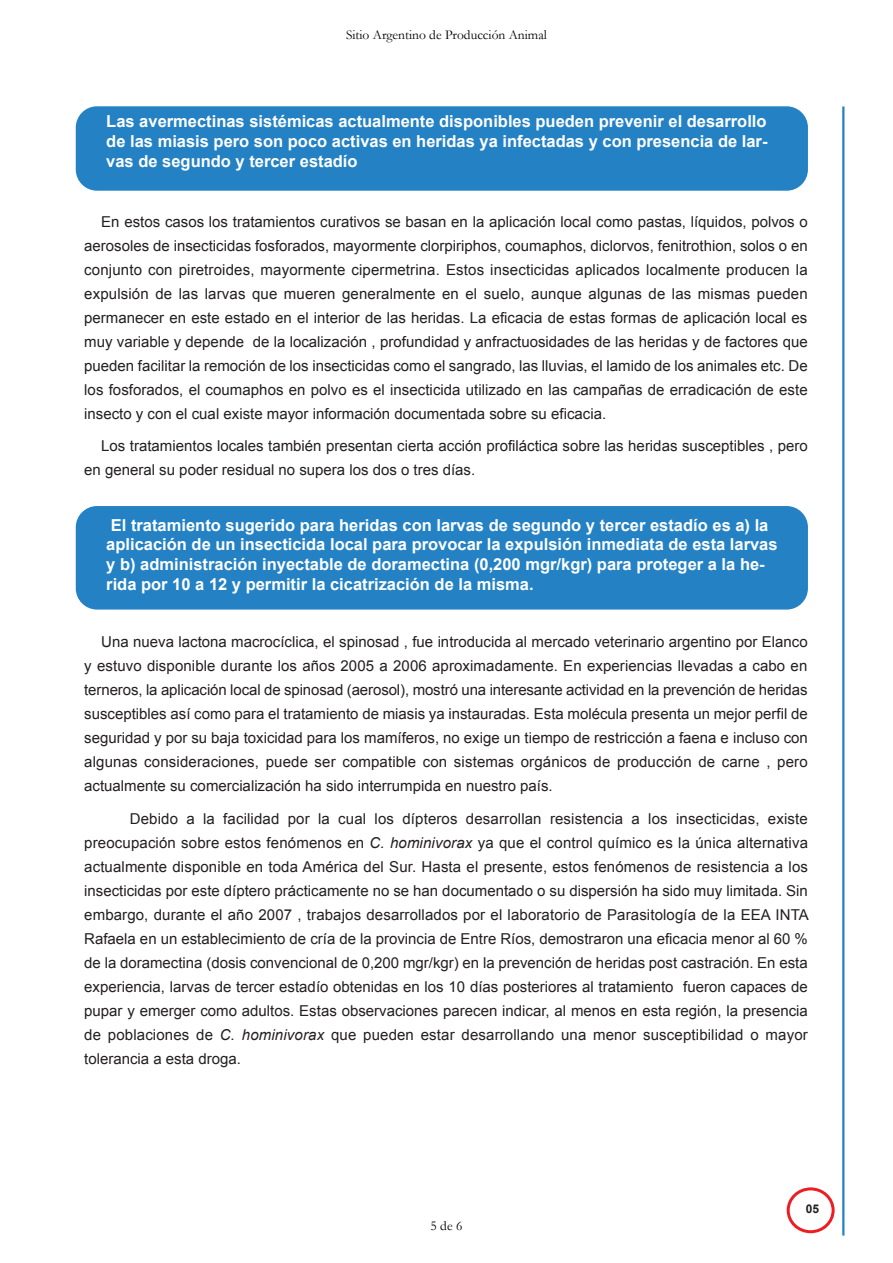
<style>
.page{position:relative;width:893px;height:1263px;background:#fff}
.page>*{position:absolute;margin:0;border:0;box-sizing:border-box;transform-origin:0 0}
.t1{font:700 16.5px/19.8px "Arial";color:#fff;text-align:justify}
.t2{font:15px/24px "Arial";color:#231f20;text-align:justify}
.t3{font:13.5px "Garamond";color:#000}
.t4{font:700 12px "Arial";color:#231f20}
.s1{font-style:italic}
</style>
<div class="page">
<div style="left:76px;top:106px;width:732px;height:85px;background:#2381c4;border-radius:21px"></div>
<hr style="left:842px;top:106px;width:2px;height:1129px;background:#2381c4">
<div style="left:76px;top:506px;width:732px;height:103px;background:#2381c4;border-radius:21px"></div>
<svg style="left:787px;top:1187px;width:48px;height:46px"></svg>
<p class="t3" style="left:346px;top:26px;width:202px">Sitio Argentino de Producción Animal</p>
<p class="t1" style="left:106px;top:112px;width:662px">Las avermectinas sistémicas actualmente disponibles pueden prevenir el desarrollo de las miasis pero son poco activas en heridas ya infectadas y con presencia de lar&shy;vas de segundo y tercer estadío</p>
<p class="t2" style="left:84px;top:209px;width:725px;text-indent:17px">En estos casos los tratamientos curativos se basan en la aplicación local como pastas, líquidos, polvos o aerosoles de insecticidas fosforados, mayormente clorpiriphos, coumaphos, diclorvos, fenitrothion, solos o en conjunto con piretroides, mayormente cipermetrina. Estos insecticidas aplicados localmente producen la expulsión de las larvas que mueren generalmente en el suelo, aunque algunas de las mismas pueden permanecer en este estado en el interior de las heridas. La eficacia de estas formas de aplicación local es muy variable y depende de la localización , profundidad y anfractuosidades de las heridas y de factores que pueden facilitar la remoción de los insecticidas como el sangrado, las lluvias, el lamido de los animales etc. De los fosforados, el coumaphos en polvo es el insecticida utilizado en las campañas de erradicación de este insecto y con el cual existe mayor información documentada sobre su eficacia.</p>
<p class="t2" style="left:84px;top:434px;width:725px;text-indent:17px">Los tratamientos locales también presentan cierta acción profiláctica sobre las heridas susceptibles , pero en general su poder residual no supera los dos o tres días.</p>
<p class="t1" style="left:106px;top:515px;width:673px;text-align:left">El tratamiento sugerido para heridas con larvas de segundo y tercer estadío es a) la aplicación de un insecticida local para provocar la expulsión inmediata de esta larvas y b) administración inyectable de doramectina (0,200 mgr/kgr) para proteger a la he&shy;rida por 10 a 12 y permitir la cicatrización de la misma.</p>
<p class="t2" style="left:84px;top:630px;width:725px;text-indent:17px">Una nueva lactona macrocíclica, el spinosad , fue introducida al mercado veterinario argentino por Elanco y estuvo disponible durante los años 2005 a 2006 aproximadamente. En experiencias llevadas a cabo en terneros, la aplicación local de spinosad (aerosol), mostró una interesante actividad en la prevención de heridas susceptibles así como para el tratamiento de miasis ya instauradas. Esta molécula presenta un mejor perfil de seguridad y por su baja toxicidad para los mamíferos, no exige un tiempo de restricción a faena e incluso con algunas consideraciones, puede ser compatible con sistemas orgánicos de producción de carne , pero actualmente su comercialización ha sido interrumpida en nuestro país.</p>
<p class="t2" style="left:84px;top:807px;width:726px;text-indent:46px">Debido a la facilidad por la cual los dípteros desarrollan resistencia a los insecticidas, existe preocupación sobre estos fenómenos en <span class="s1">C. hominivorax</span> ya que el control químico es la única alternativa actualmente disponible en toda América del Sur. Hasta el presente, estos fenómenos de resistencia a los insecticidas por este díptero prácticamente no se han documentado o su dispersión ha sido muy limitada. Sin embargo, durante el año 2007 , trabajos desarrollados por el laboratorio de Parasitología de la EEA INTA Rafaela en un establecimiento de cría de la provincia de Entre Ríos, demostraron una eficacia menor al 60 % de la doramectina (dosis convencional de 0,200 mgr/kgr) en la prevención de heridas post castración. En esta experiencia, larvas de tercer estadío obtenidas en los 10 días posteriores al tratamiento fueron capaces de pupar y emerger como adultos. Estas observaciones parecen indicar, al menos en esta región, la presencia de poblaciones de <span class="s1">C. hominivorax</span> que pueden estar desarrollando una menor susceptibilidad o mayor tolerancia a esta droga.</p>
<p class="t3" style="left:431px;top:1217px;width:33px">5 de 6</p>
<p class="t4" style="left:806px;top:1202px;width:15px">05</p>
</div>
